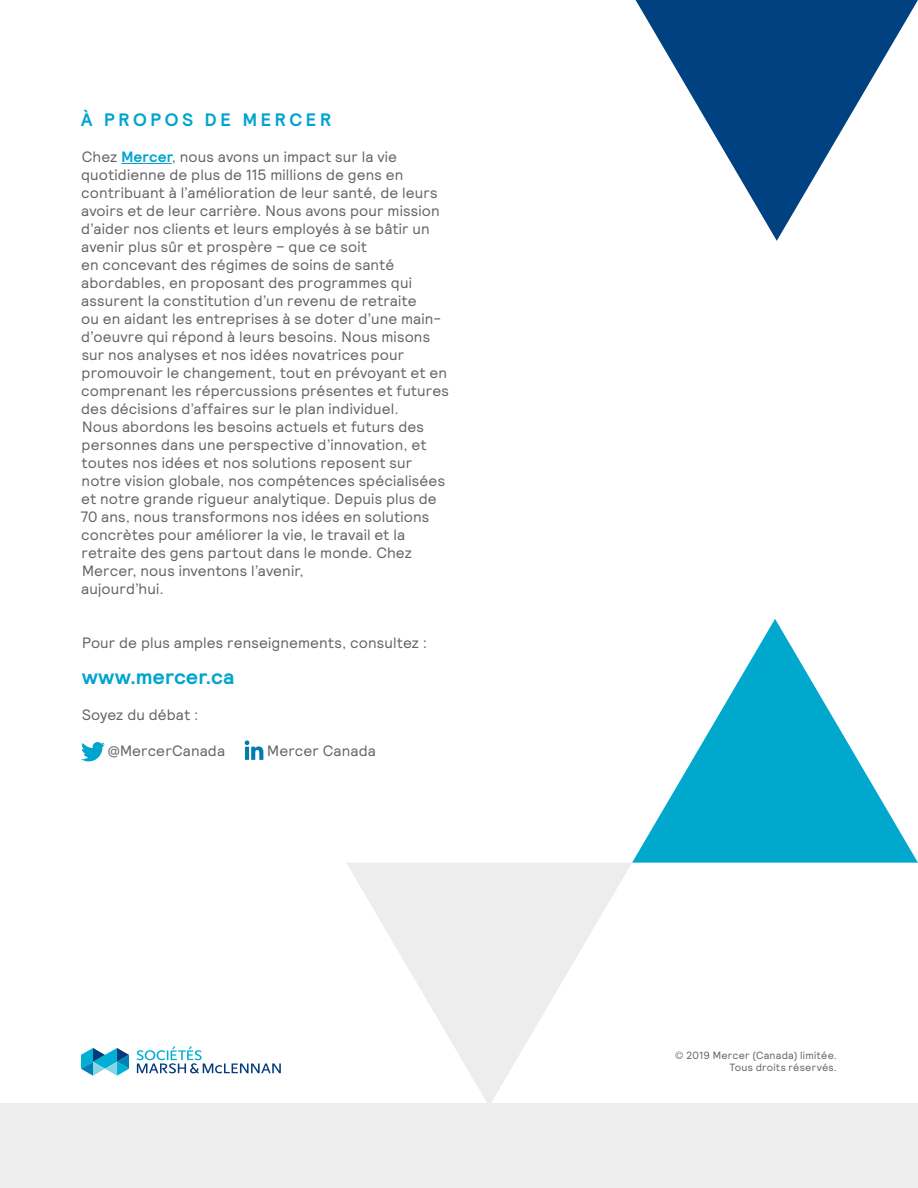
<style>
.page{position:relative;width:918px;height:1188px;background:#fff}
.page>*{position:absolute;margin:0;border:0;box-sizing:border-box;transform-origin:0 0}
.t1{font:700 21px "Relative";color:#00a4ce}
.t2{font:700 18px "Relative";letter-spacing:.2em;color:#00a4ce}
.t3{font:15px/18px "Relative";letter-spacing:.01em;color:#646363}
.t4{font:10.5px/12.6px "Relative";letter-spacing:.025em;color:#646363;text-align:right}
.s1{font-weight:700;color:#00a4ce}
</style>
<div class="page">
<hr style="left:121px;top:163px;width:51px;height:1px;background:#00a4ce">
<div style="left:0;top:1104px;width:918px;height:84px;background:#ededed"></div>
<svg style="left:632px;top:619px;width:286px;height:244px"></svg>
<svg style="left:346px;top:863px;width:286px;height:241px;fill:#ededed"></svg>
<svg style="left:636px;top:0;width:282px;height:241px"></svg>
<svg style="left:81px;top:742px;width:24px;height:19px"></svg>
<svg style="left:245px;top:740px;width:18px;height:20px"></svg>
<svg style="left:137px;top:1047px;width:144px;height:26px"></svg>
<svg style="left:81px;top:1048px;width:48px;height:28px"></svg>
<p class="t2" style="left:81px;top:108px;width:251px">À PROPOS DE MERCER</p>
<p class="t3" style="left:81px;top:147px;width:370px">Chez <span class="s1">Mercer</span>, nous avons un impact sur la vie quotidienne de plus de 115 millions de gens en contribuant à l’amélioration de leur santé, de leurs avoirs et de leur carrière. Nous avons pour mission d’aider nos clients et leurs employés à se bâtir un avenir plus sûr et prospère – que ce soit<br>en concevant des régimes de soins de santé abordables, en proposant des programmes qui assurent la constitution d’un revenu de retraite<br>ou en aidant les entreprises à se doter d’une main&shy;d’oeuvre qui répond à leurs besoins. Nous misons sur nos analyses et nos idées novatrices pour promouvoir le changement, tout en prévoyant et en comprenant les répercussions présentes et futures des décisions d’affaires sur le plan individuel.<br>Nous abordons les besoins actuels et futurs des personnes dans une perspective d’innovation, et toutes nos idées et nos solutions reposent sur notre vision globale, nos compétences spécialisées et notre grande rigueur analytique. Depuis plus de 70 ans, nous transformons nos idées en solutions concrètes pour améliorer la vie, le travail et la retraite des gens partout dans le monde. Chez Mercer, nous inventons l’avenir,<br>aujourd’hui.</p>
<p class="t3" style="left:82px;top:633px;width:347px">Pour de plus amples renseignements, consultez :</p>
<h1 class="t1" style="left:82px;top:663px;width:154px">www.mercer.ca</h1>
<p class="t3" style="left:82px;top:705px;width:118px">Soyez du débat :</p>
<p class="t3" style="left:108px;top:741px;width:119px">@MercerCanada</p>
<p class="t3" style="left:267px;top:741px;width:110px">Mercer Canada</p>
<p class="t4" style="left:675px;top:1048px;width:163px">© 2019 Mercer (Canada) limitée.<br>Tous droits réservés.</p>
</div>
